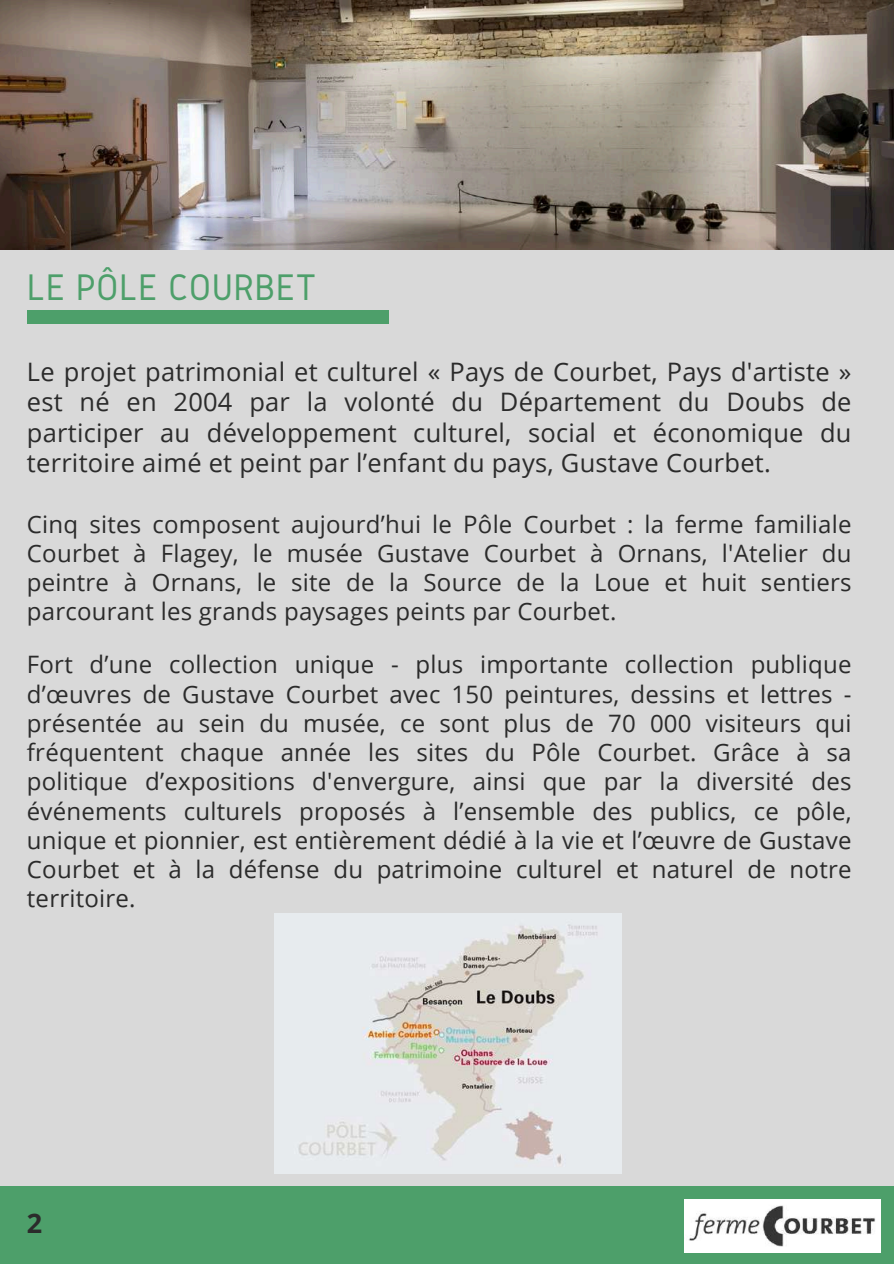
<style>
.page{position:relative;width:894px;height:1264px;background:#fff}
.page>*{position:absolute;margin:0;border:0;box-sizing:border-box;transform-origin:0 0}
.t1{font:38.4px "Gidole";letter-spacing:.01em;color:#4d9f6a}
.t2{font:700 27px "Open Sans";color:#2b2b2b}
.t3{font:25.5px/30.3px "Open Sans";letter-spacing:.01em;color:#2b2b2b;text-align:justify}
.t4{font:24px/29.2px "Open Sans";letter-spacing:.01em;color:#2b2b2b;text-align:justify}
</style>
<div class="page">
<div style="left:0;top:0;width:893px;height:1263px;background:#d9d9d9"></div>
<img style="left:0;top:0;width:893px;height:249px">
<div style="left:0;top:1186px;width:893px;height:77px;background:#4d9f6a"></div>
<div style="left:27px;top:311px;width:361px;height:12px;background:#4d9f6a"></div>
<img style="left:275px;top:914px;width:346px;height:259px">
<img style="left:684px;top:1199px;width:196px;height:52px">
<h1 class="t1" style="left:27px;top:266px;width:291px">LE PÔLE COURBET</h1>
<p class="t3" style="left:27px;top:356px;width:825px">Le projet patrimonial et culturel « Pays de Courbet, Pays d'artiste » est né en 2004 par la volonté du Département du Doubs de participer au développement culturel, social et économique du territoire aimé et peint par l’enfant du pays, Gustave Courbet.</p>
<p class="t4" style="left:27px;top:508px;width:826px">Cinq sites composent aujourd’hui le Pôle Courbet : la ferme familiale Courbet à Flagey, le musée Gustave Courbet à Ornans, l'Atelier du peintre à Ornans, le site de la Source de la Loue et huit sentiers parcourant les grands paysages peints par Courbet.</p>
<p class="t4" style="left:27px;top:649px;width:826px">Fort d’une collection unique - plus importante collection publique d’œuvres de Gustave Courbet avec 150 peintures, dessins et lettres - présentée au sein du musée, ce sont plus de 70 000 visiteurs qui fréquentent chaque année les sites du Pôle Courbet. Grâce à sa politique d’expositions d'envergure, ainsi que par la diversité des événements culturels proposés à l’ensemble des publics, ce pôle, unique et pionnier, est entièrement dédié à la vie et l’œuvre de Gustave Courbet et à la défense du patrimoine culturel et naturel de notre territoire.</p>
<p class="t2" style="left:27px;top:1204px;width:17px">2</p>
</div>
